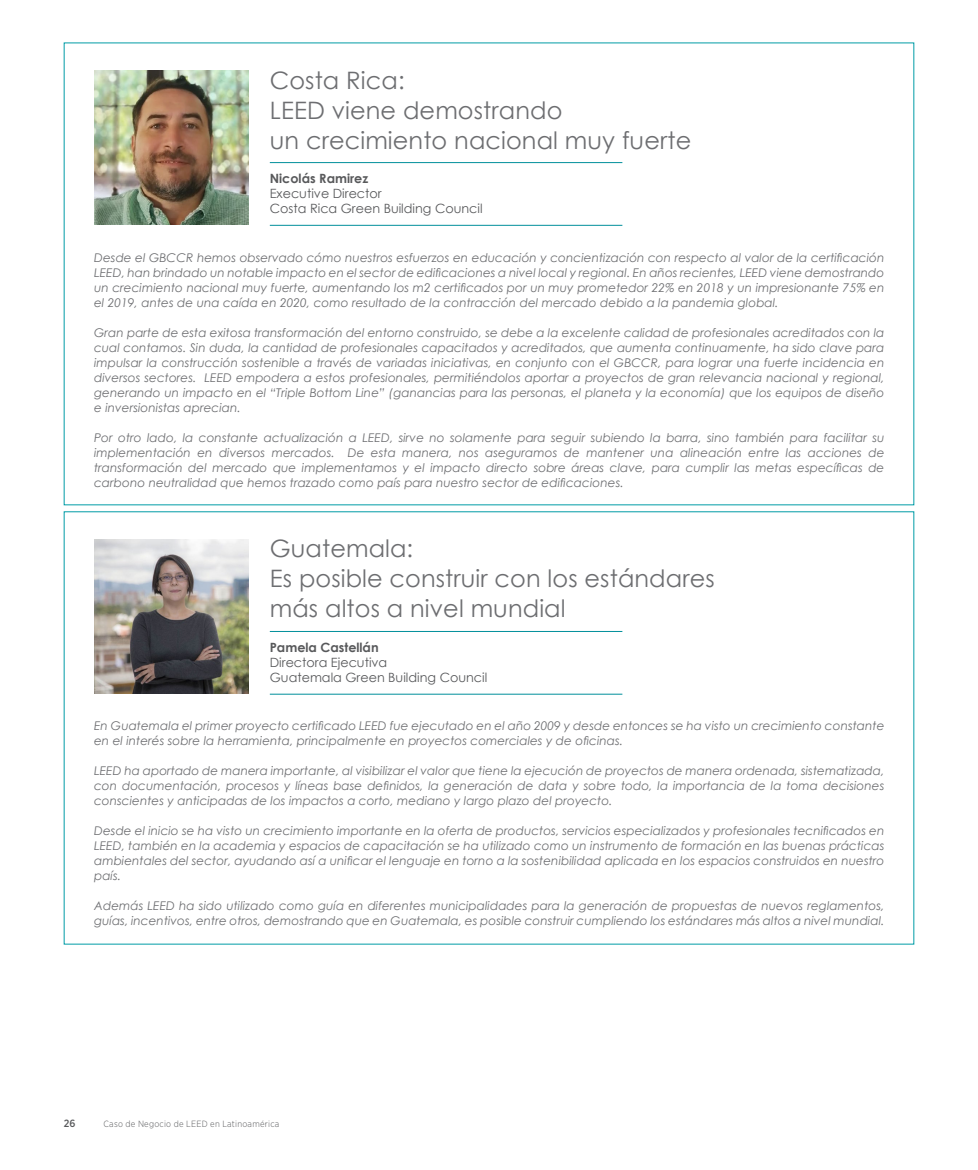
<style>
.page{position:relative;width:978px;height:1170px;background:#fff}
.page>*{position:absolute;margin:0;border:0;box-sizing:border-box;transform-origin:0 0}
.t1{font:24px/30px "Century Gothic";letter-spacing:.005em;color:#6d6e71}
.t2{font:12.75px/15px "Century Gothic";color:#58595b}
.t3{font:700 12.75px "Century Gothic";color:#58595b}
.t4{font:italic 12px/15px "Century Gothic";letter-spacing:.005em;color:#6d6e71;text-align:justify}
.t5{font:500 10.5px "Gotham Narrow";color:#58595b}
.t6{font:300 9px "Gotham Narrow";letter-spacing:.025em;color:#58595b}
</style>
<div class="page">
<img style="left:94px;top:71px;width:154px;height:153px">
<img style="left:94px;top:539px;width:154px;height:154px">
<hr style="left:270px;top:162px;width:352px;height:1px;background:#008f9b">
<hr style="left:270px;top:631px;width:352px;height:1px;background:#008f9b">
<hr style="left:270px;top:225px;width:352px;height:1px;background:#008f9b">
<hr style="left:270px;top:693px;width:352px;height:1px;background:#008f9b">
<h1 class="t1" style="left:270px;top:64px;width:423px">Costa Rica:<br>LEED viene demostrando<br>un crecimiento nacional muy fuerte</h1>
<p class="t3" style="left:270px;top:169px;width:100px">Nicolás Ramirez</p>
<p class="t2" style="left:270px;top:186px;width:214px">Executive Director<br>Costa Rica Green Building Council</p>
<p class="t4" style="left:94px;top:250px;width:792px">Desde el GBCCR hemos observado cómo nuestros esfuerzos en educación y concientización con respecto al valor de la certificación LEED, han brindado un notable impacto en el sector de edificaciones a nivel local y regional. En años recientes, LEED viene demostrando un crecimiento nacional muy fuerte, aumentando los m2 certificados por un muy prometedor 22% en 2018 y un impresionante 75% en el 2019, antes de una caída en 2020, como resultado de la contracción del mercado debido a la pandemia global.</p>
<p class="t4" style="left:94px;top:325px;width:792px">Gran parte de esta exitosa transformación del entorno construido, se debe a la excelente calidad de profesionales acreditados con la cual contamos. Sin duda, la cantidad de profesionales capacitados y acreditados, que aumenta continuamente, ha sido clave para impulsar la construcción sostenible a través de variadas iniciativas, en conjunto con el GBCCR, para lograr una fuerte incidencia en diversos sectores. LEED empodera a estos profesionales, permitiéndolos aportar a proyectos de gran relevancia nacional y regional, generando un impacto en el “Triple Bottom Line” (ganancias para las personas, el planeta y la economía) que los equipos de diseño e inversionistas aprecian.</p>
<p class="t4" style="left:94px;top:430px;width:792px">Por otro lado, la constante actualización a LEED, sirve no solamente para seguir subiendo la barra, sino también para facilitar su implementación en diversos mercados. De esta manera, nos aseguramos de mantener una alineación entre las acciones de transformación del mercado que implementamos y el impacto directo sobre áreas clave, para cumplir las metas específicas de carbono neutralidad que hemos trazado como país para nuestro sector de edificaciones.</p>
<h1 class="t1" style="left:270px;top:533px;width:446px">Guatemala:<br>Es posible construir con los estándares más altos a nivel mundial</h1>
<p class="t3" style="left:270px;top:638px;width:110px">Pamela Castellán</p>
<p class="t2" style="left:270px;top:655px;width:219px">Directora Ejecutiva<br>Guatemala Green Building Council</p>
<p class="t4" style="left:94px;top:718px;width:792px">En Guatemala el primer proyecto certificado LEED fue ejecutado en el año 2009 y desde entonces se ha visto un crecimiento constante en el interés sobre la herramienta, principalmente en proyectos comerciales y de oficinas.</p>
<p class="t4" style="left:94px;top:763px;width:792px">LEED ha aportado de manera importante, al visibilizar el valor que tiene la ejecución de proyectos de manera ordenada, sistematizada, con documentación, procesos y líneas base definidos, la generación de data y sobre todo, la importancia de la toma decisiones conscientes y anticipadas de los impactos a corto, mediano y largo plazo del proyecto.</p>
<p class="t4" style="left:94px;top:823px;width:792px">Desde el inicio se ha visto un crecimiento importante en la oferta de productos, servicios especializados y profesionales tecnificados en LEED, también en la academia y espacios de capacitación se ha utilizado como un instrumento de formación en las buenas prácticas ambientales del sector, ayudando así a unificar el lenguaje en torno a la sostenibilidad aplicada en los espacios construidos en nuestro país.</p>
<p class="t4" style="left:94px;top:898px;width:792px">Además LEED ha sido utilizado como guía en diferentes municipalidades para la generación de propuestas de nuevos reglamentos, guías, incentivos, entre otros, demostrando que en Guatemala, es posible construir cumpliendo los estándares más altos a nivel mundial.</p>
<p class="t5" style="left:64px;top:1116px;width:13px">26</p>
<p class="t6" style="left:104px;top:1118px;width:177px">Caso de Negocio de LEED en Latinoamérica</p>
</div>
